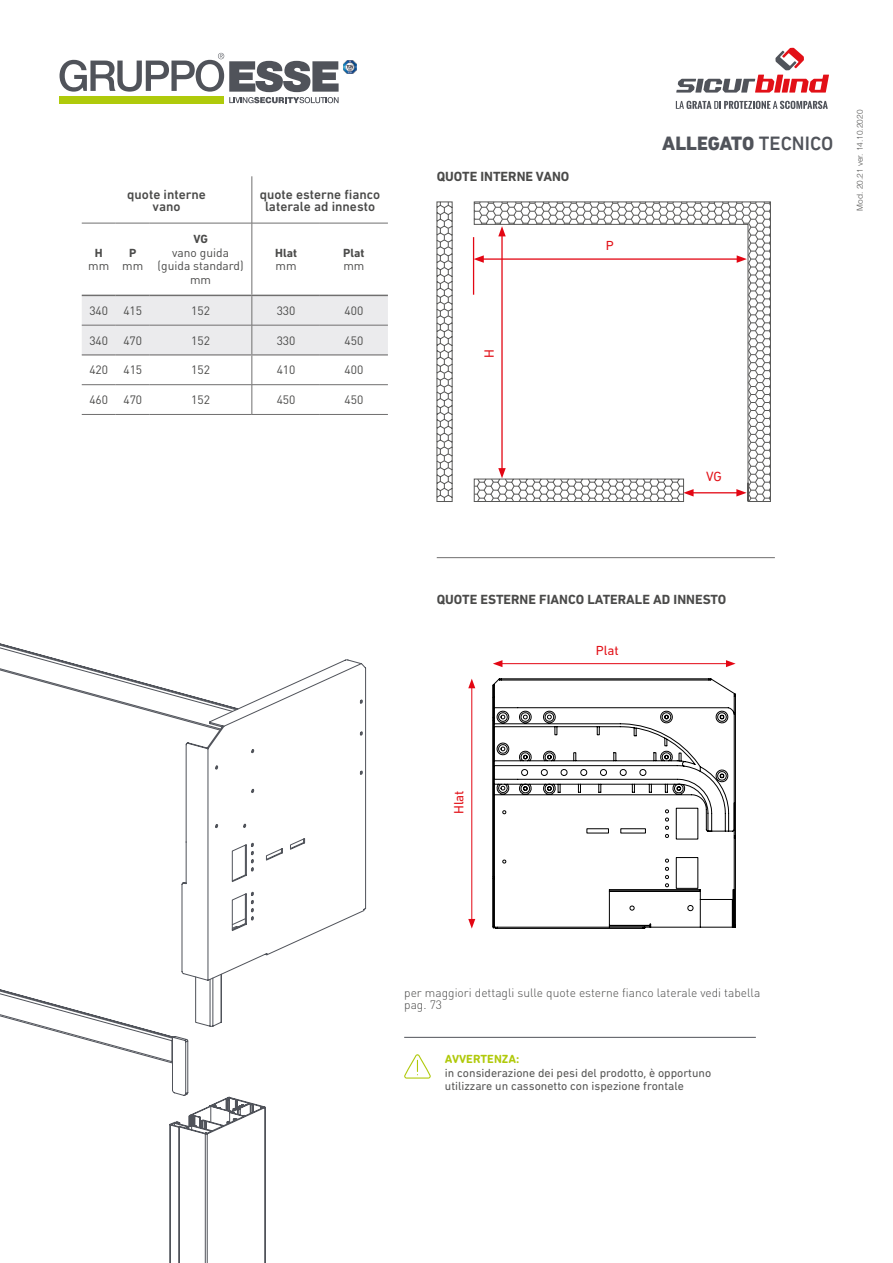
<style>
.page{position:relative;width:893px;height:1263px;background:#fff}
.page>*{position:absolute;margin:0;border:0;box-sizing:border-box;transform-origin:0 0}
.t1{font:800 19.5px "DIN Next LT Arabic";color:#50535a}
.t2{font:700 13.5px "DIN Next LT Pro";color:#4a4a49}
.t3{font:500 13.5px/12px "DIN Next LT Pro";color:#4a4a49;text-align:center}
.t4{font:13.5px "DIN Next LT Arabic";color:#e21017}
.t5{font:12px/13.5px "DIN Pro";color:#4a4a49;text-align:center}
.t6{font:12px/13.5px "DIN Next Rounded LT Pro";color:#575756}
.t7{font:300 12px/12px "DIN Pro";color:#4a4a49}
.t8{font:700 12px "DIN Next LT Pro";color:#4a4a49}
.t9{font:700 12px "DIN Next Rounded LT Pro";color:#b0c90a}
.t10{font:300 8.25px "Helvetica LT Std";color:#575756}
.s1{font-weight:500}
</style>
<div class="page">
<hr style="left:404px;top:1037px;width:352px;height:1px;background:#50535a">
<svg style="left:404px;top:1054px;width:27px;height:24px"></svg>
<hr style="left:437px;top:557px;width:338px;height:1px;background:#706f6f">
<svg style="left:238px;top:659px;width:128px;height:604px"></svg>
<svg style="left:237px;top:825px;width:13px;height:438px"></svg>
<svg style="left:188px;top:1063px;width:49px;height:200px"></svg>
<svg style="left:81px;top:384px;width:107px;height:879px"></svg>
<svg style="left:0;top:407px;width:238px;height:656px"></svg>
<svg style="left:493px;top:678px;width:243px;height:251px"></svg>
<hr style="left:471px;top:686px;width:1px;height:235px;background:#e30613">
<svg style="left:468px;top:679px;width:7px;height:9px"></svg>
<svg style="left:468px;top:919px;width:7px;height:9px"></svg>
<hr style="left:500px;top:663px;width:228px;height:1px;background:#e30613">
<svg style="left:726px;top:660px;width:10px;height:7px"></svg>
<svg style="left:493px;top:660px;width:9px;height:7px"></svg>
<hr style="left:251px;top:176px;width:1px;height:47px;background:#706f6f">
<hr style="left:251px;top:223px;width:1px;height:72px;background:#706f6f">
<hr style="left:82px;top:223px;width:34px;height:1px;background:#706f6f">
<hr style="left:116px;top:223px;width:34px;height:1px;background:#706f6f">
<hr style="left:150px;top:223px;width:102px;height:1px;background:#706f6f">
<hr style="left:252px;top:223px;width:68px;height:1px;background:#706f6f">
<hr style="left:320px;top:223px;width:68px;height:1px;background:#706f6f">
<svg style="left:82px;top:295px;width:306px;height:119px"></svg>
<hr style="left:82px;top:414px;width:34px;height:1px;background:#706f6f">
<hr style="left:116px;top:414px;width:34px;height:1px;background:#706f6f">
<hr style="left:150px;top:414px;width:102px;height:1px;background:#706f6f">
<hr style="left:252px;top:414px;width:68px;height:1px;background:#706f6f">
<hr style="left:320px;top:414px;width:68px;height:1px;background:#706f6f">
<svg style="left:444px;top:201px;width:327px;height:301px"></svg>
<svg style="left:436px;top:202px;width:17px;height:300px"></svg>
<hr style="left:501px;top:234px;width:2px;height:236px;background:#e30613">
<svg style="left:498px;top:468px;width:8px;height:10px"></svg>
<svg style="left:474px;top:201px;width:297px;height:108px"></svg>
<hr style="left:473px;top:237px;width:1px;height:58px;background:#e30613">
<hr style="left:691px;top:492px;width:48px;height:1px;background:#e30613">
<svg style="left:736px;top:489px;width:11px;height:7px"></svg>
<svg style="left:683px;top:489px;width:11px;height:7px"></svg>
<svg style="left:60px;top:53px;width:279px;height:50px"></svg>
<img style="left:343px;top:60px;width:13px;height:14px">
<svg style="left:676px;top:101px;width:152px;height:8px"></svg>
<svg style="left:676px;top:48px;width:153px;height:45px"></svg>
<p class="t8" style="left:95px;top:246px;width:9px">H</p>
<p class="t5" style="left:88px;top:259px;width:23px">mm</p>
<p class="t3" style="left:127px;top:188px;width:80px">quote interne vano</p>
<p class="t3" style="left:260px;top:188px;width:122px">quote esterne fianco laterale ad innesto</p>
<p class="t8" style="left:129px;top:246px;width:9px">P</p>
<p class="t5" style="left:122px;top:259px;width:23px">mm</p>
<p class="t8" style="left:193px;top:232px;width:16px">VG</p>
<p class="t5" style="left:158px;top:245px;width:88px">vano guida (guida standard) mm</p>
<p class="t8" style="left:275px;top:246px;width:23px">Hlat</p>
<p class="t5" style="left:275px;top:259px;width:23px">mm</p>
<p class="t8" style="left:343px;top:246px;width:23px">Plat</p>
<p class="t5" style="left:343px;top:259px;width:23px">mm</p>
<p class="t5" style="left:89px;top:303px;width:20px">340</p>
<p class="t5" style="left:123px;top:303px;width:20px">415</p>
<p class="t5" style="left:191px;top:303px;width:20px">152</p>
<p class="t5" style="left:277px;top:303px;width:20px">330</p>
<p class="t5" style="left:344px;top:303px;width:20px">400</p>
<p class="t5" style="left:89px;top:333px;width:20px">340</p>
<p class="t5" style="left:123px;top:333px;width:20px">470</p>
<p class="t5" style="left:191px;top:333px;width:20px">152</p>
<p class="t5" style="left:277px;top:333px;width:20px">330</p>
<p class="t5" style="left:345px;top:333px;width:20px">450</p>
<p class="t5" style="left:89px;top:363px;width:20px">420</p>
<p class="t5" style="left:123px;top:363px;width:20px">415</p>
<p class="t5" style="left:191px;top:363px;width:20px">152</p>
<p class="t5" style="left:277px;top:363px;width:20px">410</p>
<p class="t5" style="left:345px;top:363px;width:20px">400</p>
<p class="t5" style="left:89px;top:393px;width:20px">460</p>
<p class="t5" style="left:123px;top:393px;width:20px">470</p>
<p class="t5" style="left:191px;top:393px;width:20px">152</p>
<p class="t5" style="left:277px;top:393px;width:20px">450</p>
<p class="t5" style="left:345px;top:393px;width:20px">450</p>
<p class="t2" style="left:437px;top:169px;width:134px">QUOTE INTERNE VANO</p>
<p class="t4" style="left:606px;top:238px;width:9px">P</p>
<p class="t4" style="left:481px;top:358px;width:10px;rotate:-90deg">H</p>
<h1 class="t1" style="left:662px;top:132px;width:173px">ALLEGATO <span class="s1">TECNICO</span></h1>
<p class="t10" style="left:855px;top:210px;width:102px;rotate:-90deg">Mod. 20.21 ver. 14.10.2020</p>
<p class="t4" style="left:706px;top:469px;width:17px">VG</p>
<p class="t2" style="left:437px;top:591px;width:291px">QUOTE ESTERNE FIANCO LATERALE AD INNESTO</p>
<p class="t4" style="left:596px;top:642px;width:25px">Plat</p>
<p class="t4" style="left:451px;top:814px;width:25px;rotate:-90deg">Hlat</p>
<p class="t7" style="left:404px;top:985px;width:358px">per maggiori dettagli sulle quote esterne fianco laterale vedi tabella pag. 73</p>
<p class="t9" style="left:445px;top:1052px;width:76px">AVVERTENZA:</p>
<p class="t6" style="left:445px;top:1066px;width:268px">in considerazione dei pesi del prodotto, è opportuno utilizzare un cassonetto con ispezione frontale</p>
</div>
